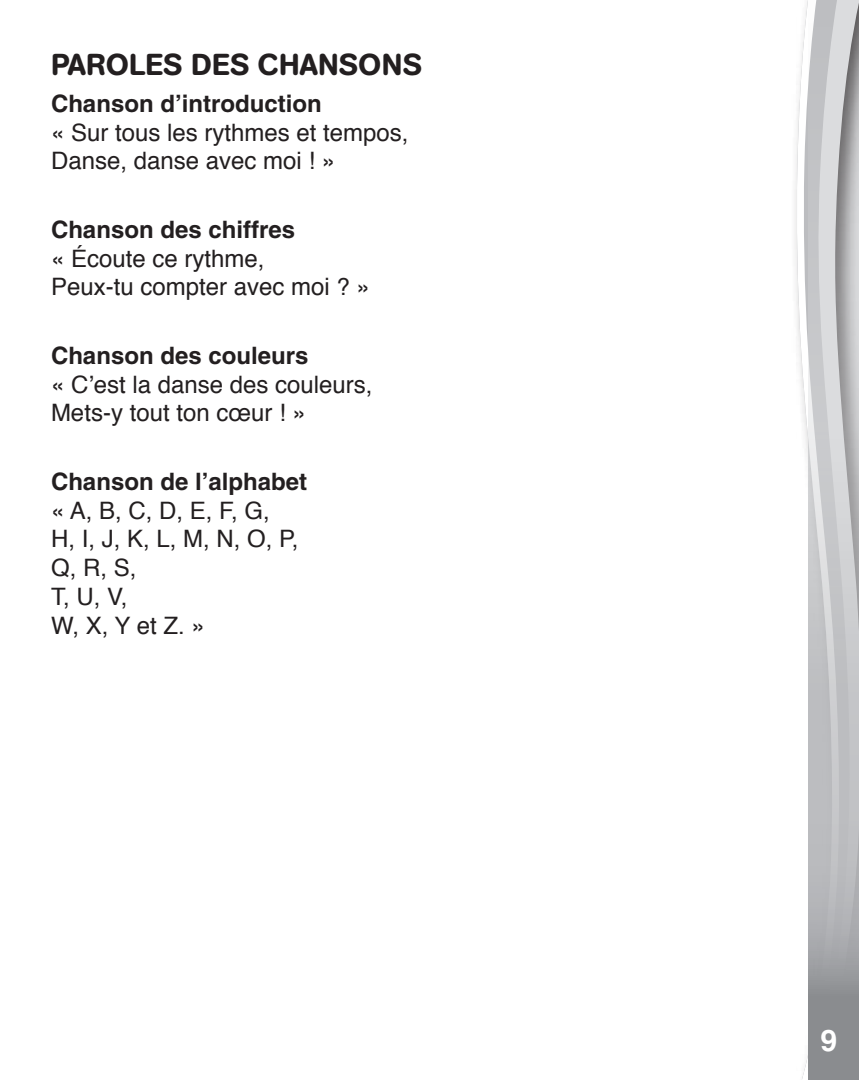
<style>
.page{position:relative;width:859px;height:1080px;background:#fff}
.page>*{position:absolute;margin:0;border:0;box-sizing:border-box;transform-origin:0 0}
.t1{font:500 30px "AG Book Rounded";letter-spacing:.02em;color:#231f20}
.t2{font:700 30px "Helvetica";color:#fff}
.t3{font:24px/28.8px "Helvetica";color:#231f20}
.t4{font:700 24px "Helvetica";color:#231f20}
</style>
<div class="page">
<svg style="left:796px;top:0;width:12px;height:1079px"></svg>
<svg style="left:808px;top:0;width:51px;height:1080px;background:#bcbdbf"></svg>
<p class="t1" style="left:51px;top:47px;width:372px">PAROLES DES CHANSONS</p>
<p class="t4" style="left:51px;top:89px;width:272px">Chanson d’introduction</p>
<p class="t3" style="left:51px;top:119px;width:359px">« Sur tous les rythmes et tempos,<br>Danse, danse avec moi ! »</p>
<p class="t4" style="left:51px;top:215px;width:246px">Chanson des chiffres</p>
<p class="t3" style="left:51px;top:245px;width:320px">« Écoute ce rythme,<br>Peux-tu compter avec moi ? »</p>
<p class="t4" style="left:51px;top:341px;width:259px">Chanson des couleurs</p>
<p class="t3" style="left:51px;top:371px;width:323px">« C’est la danse des couleurs,<br>Mets-y tout ton cœur ! »</p>
<p class="t4" style="left:51px;top:467px;width:258px">Chanson de l’alphabet</p>
<p class="t3" style="left:51px;top:497px;width:249px">« A, B, C, D, E, F, G,<br>H, I, J, K, L, M, N, O, P,<br>Q, R, S,<br>T, U, V,<br>W, X, Y et Z. »</p>
<p class="t2" style="left:821px;top:1022px;width:18px">9</p>
</div>
